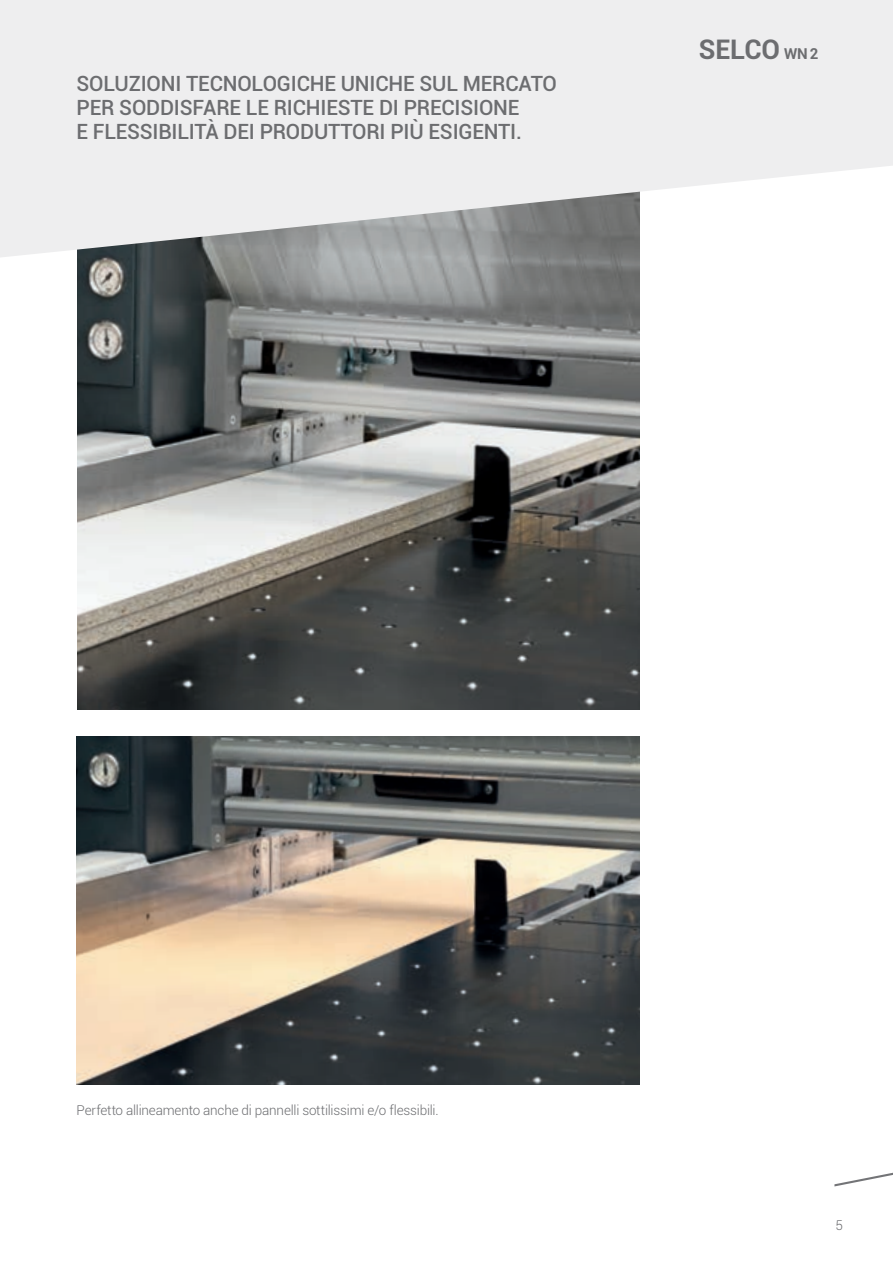
<style>
.page{position:relative;width:893px;height:1263px;background:#fff}
.page>*{position:absolute;margin:0;border:0;box-sizing:border-box;transform-origin:0 0}
.t1{font:700 27px "Roboto";letter-spacing:-.01em;color:#6c6d70}
.t2{font:500 21px/24px "Roboto";letter-spacing:-.01em;color:#6c6d70}
.t3{font:300 13.5px "Roboto";letter-spacing:-.015em;color:#6c6d70}
.s1{font-size:15px}
</style>
<div class="page">
<img style="left:77px;top:258px;width:562px;height:451px">
<svg style="left:0;top:0;width:893px;height:258px;background:#e5e6e6"></svg>
<img style="left:77px;top:736px;width:562px;height:348px">
<svg style="left:834px;top:1172px;width:59px;height:14px"></svg>
<p class="t2" style="left:77px;top:71px;width:482px">SOLUZIONI TECNOLOGICHE UNICHE SUL MERCATO<br>PER SODDISFARE LE RICHIESTE DI PRECISIONE<br>E FLESSIBILITÀ DEI PRODUTTORI PIÙ ESIGENTI.</p>
<p class="t1" style="left:699px;top:30px;width:121px">SELCO <span class="s1">WN 2</span></p>
<p class="t3" style="left:77px;top:1101px;width:364px">Perfetto allineamento anche di pannelli sottilissimi e/o flessibili.</p>
<p class="t3" style="left:836px;top:1215px;width:9px">5</p>
</div>
